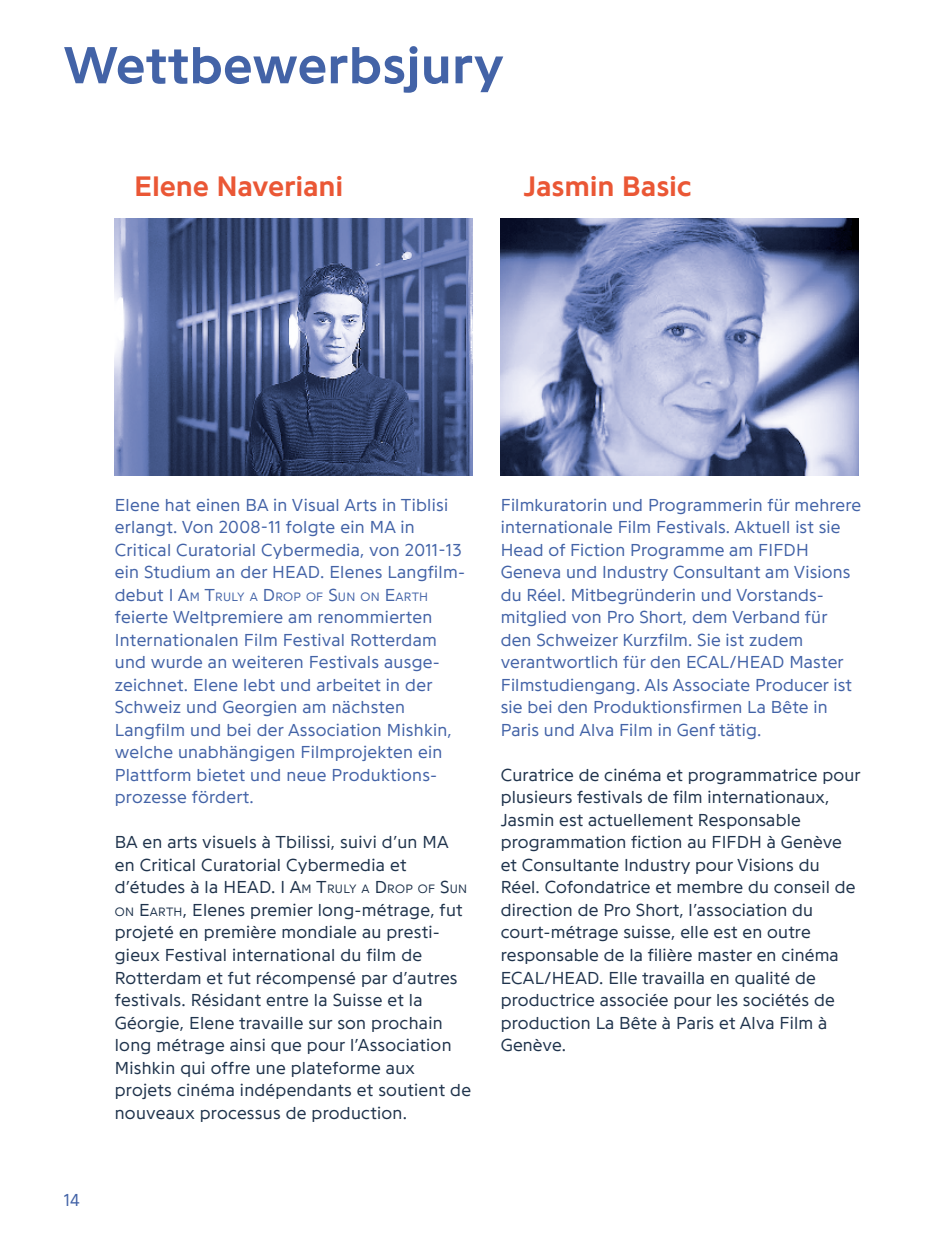
<style>
.page{position:relative;width:925px;height:1244px;background:#fff}
.page>*{position:absolute;margin:0;border:0;box-sizing:border-box;transform-origin:0 0}
.t1{font:700 54px "Programme";letter-spacing:.02em;color:#4363a7}
.t2{font:700 29.25px "Programme";letter-spacing:.015em;color:#ea5735}
.t3{font:300 18px/22.5px "Programme";letter-spacing:.01em;color:#1f334c}
.t4{font:300 18px/22.5px "Programme";letter-spacing:.01em;color:#4363a7}
.t5{font:300 12.6px "Programme";letter-spacing:.02em;color:#4363a7}
.s1{font-size:18px}
.s2{font-style:inherit}
.s3{font-size:12.6px}
</style>
<div class="page">
<img style="left:115px;top:218px;width:357px;height:258px">
<img style="left:501px;top:218px;width:357px;height:258px">
<h1 class="t1" style="left:64px;top:31px;width:441px">Wettbewerbsjury</h1>
<h2 class="t2" style="left:135px;top:168px;width:210px">Elene Naveriani</h2>
<h2 class="t2" style="left:524px;top:168px;width:169px">Jasmin Basic</h2>
<p class="t4" style="left:64px;top:1187px;width:18px">14</p>
<p class="t4" style="left:115px;top:493px;width:352px">Elene hat einen BA in Visual Arts in Tiblisi erlangt. Von 2008-11 folgte ein MA in Critical Curatorial Cybermedia, von 2011-13 ein Studium an der HEAD. Elenes Langfilm-</p>
<p class="t5" style="left:115px;top:589px;width:315px"><span class="s1">debut</span> <span class="s1">I A</span>M <span class="s1">T</span>RULY A <span class="s1">D</span>ROP OF <span class="s1">S</span>UN ON <span class="s1">E</span>ARTH</p>
<p class="t4" style="left:115px;top:605px;width:339px">feierte Weltpremiere am renommierten Internationalen Film Festival Rotterdam und wurde an weiteren Festivals ausge&shy;zeichnet. Elene lebt und arbeitet in der Schweiz und Georgien am nächsten Langfilm und bei der Association Mishkin, welche unabhängigen Filmprojekten ein Plattform bietet und neue Produktions&shy;prozesse fördert.</p>
<p class="t3" style="left:115px;top:830px;width:358px">BA en arts visuels à Tbilissi, suivi d’un MA en Critical Curatorial Cybermedia et d’études à la HEAD. <span class="s2">I A</span><span class="s3">M</span> <span class="s2">T</span><span class="s3">RULY A</span> <span class="s2">D</span> <span class="s3">ROP OF</span> <span class="s2">S</span><span class="s3">UN ON</span> <span class="s2">E</span><span class="s3">ARTH</span>, Elenes premier long-métrage, fut projeté en première mondiale au presti&shy;gieux Festival international du film de Rotterdam et fut récompensé par d’autres festivals. Résidant entre la Suisse et la Géorgie, Elene travaille sur son prochain long métrage ainsi que pour l’Association Mishkin qui offre une plateforme aux projets cinéma indépendants et soutient de nouveaux processus de production.</p>
<p class="t4" style="left:501px;top:493px;width:362px">Filmkuratorin und Programmerin für mehrere internationale Film Festivals. Aktuell ist sie Head of Fiction Programme am FIFDH Geneva und Industry Consultant am Visions du Réel. Mitbegründerin und Vorstands&shy;mitglied von Pro Short, dem Verband für den Schweizer Kurzfilm. Sie ist zudem verantwortlich für den ECAL/HEAD Master Filmstudiengang. Als Associate Producer ist sie bei den Produktionsfirmen La Bête in Paris und Alva Film in Genf tätig.</p>
<p class="t3" style="left:501px;top:763px;width:361px">Curatrice de cinéma et programmatrice pour plusieurs festivals de film internationaux, Jasmin est actuellement Responsable programmation fiction au FIFDH à Genève et Consultante Industry pour Visions du Réel. Cofondatrice et membre du conseil de direction de Pro Short, l’association du court-métrage suisse, elle est en outre responsable de la filière master en cinéma ECAL/HEAD. Elle travailla en qualité de productrice associée pour les sociétés de production La Bête à Paris et Alva Film à Genève.</p>
</div>
